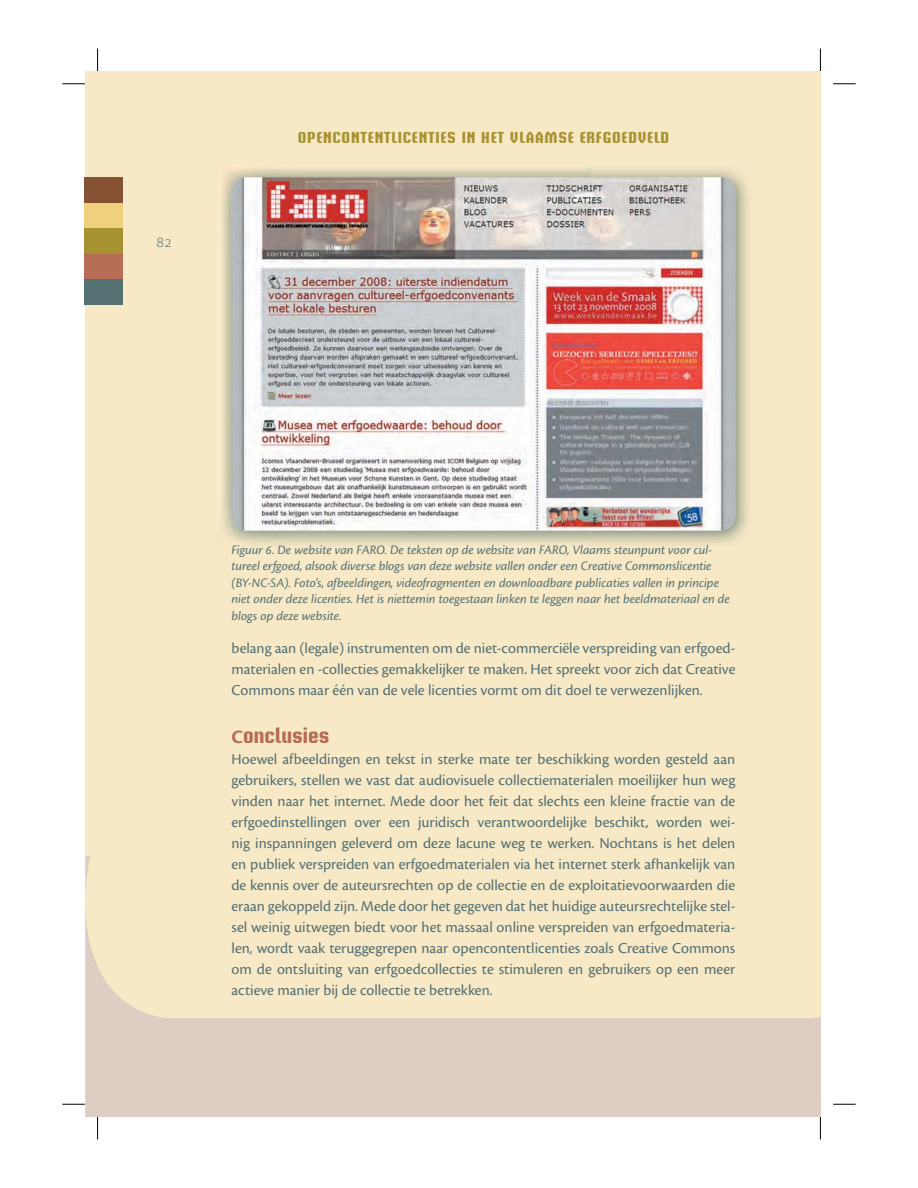
<style>
.page{position:relative;width:918px;height:1188px;background:#fff}
.page>*{position:absolute;margin:0;border:0;box-sizing:border-box;transform-origin:0 0}
.t1{font:700 19.5px "Briem Akademi Std";color:#b56d55}
.t2{font:15.75px/21px "Cronos Pro";color:#546f73;text-align:justify}
.t3{font:15.75px/21px "Cronos Pro";color:#547073;text-align:justify}
.t4{font:700 15.75px "Briem Akademi Std";letter-spacing:.05em;color:#a79232}
.t5{font:300 15.75px "Myriad Pro";color:#546f73}
.t6{font:italic 13.5px/16.5px "Cronos Pro";color:#546f73}
.s1{font-family:"Cronos Pro"}
</style>
<div class="page">
<div style="left:85px;top:71px;width:735px;height:1046px;background:#f7e9c6"></div>
<div style="left:85px;top:177px;width:38px;height:26px;background:#855233"></div>
<div style="left:85px;top:203px;width:38px;height:25px;background:#efd07c"></div>
<div style="left:85px;top:228px;width:38px;height:26px;background:#a79232"></div>
<div style="left:85px;top:254px;width:38px;height:25px;background:#b56d55"></div>
<div style="left:85px;top:279px;width:38px;height:26px;background:#547073"></div>
<svg style="left:85px;top:856px;width:735px;height:261px"></svg>
<img style="left:222px;top:166px;width:526px;height:378px">
<img style="left:232px;top:177px;width:503px;height:354px;border-radius:15px">
<svg style="left:62px;top:84px;width:23px;height:1px"></svg>
<svg style="left:833px;top:84px;width:23px;height:1px"></svg>
<svg style="left:62px;top:1104px;width:23px;height:1px"></svg>
<svg style="left:833px;top:1104px;width:23px;height:1px"></svg>
<svg style="left:97px;top:49px;width:1px;height:22px"></svg>
<svg style="left:97px;top:1117px;width:1px;height:22px"></svg>
<svg style="left:820px;top:49px;width:1px;height:22px"></svg>
<svg style="left:820px;top:1117px;width:1px;height:22px"></svg>
<p class="t5" style="left:156px;top:232px;width:17px">82</p>
<p class="t4" style="left:298px;top:131px;width:373px">OPENCONTENTLICENTIES IN HET VLAAMSE ERFGOEDVELD</p>
<p class="t6" style="left:232px;top:543px;width:500px">Figuur 6. De website van FARO. De teksten op de website van FARO, Vlaams steunpunt voor cul&shy;tureel erfgoed, alsook diverse blogs van deze website vallen onder een Creative Commonslicentie (BY-NC-SA). Foto’s, afbeeldingen, videofragmenten en downloadbare publicaties vallen in principe niet onder deze licenties. Het is niettemin toegestaan linken te leggen naar het beeldmateriaal en de blogs op deze website.</p>
<p class="t3" style="left:232px;top:639px;width:506px">belang aan (legale) instrumenten om de niet-commerciële verspreiding van erfgoed&shy;materialen en -collecties gemakkelijker te maken. Het spreekt voor zich dat Creative Commons maar één van de vele licenties vormt om dit doel te verwezenlijken.</p>
<p class="t1" style="left:232px;top:728px;width:100px"><span class="s1">C</span>onclusies</p>
<p class="t2" style="left:232px;top:750px;width:505px">Hoewel afbeeldingen en tekst in sterke mate ter beschikking worden gesteld aan gebruikers, stellen we vast dat audiovisuele collectiematerialen moeilijker hun weg vinden naar het internet. Mede door het feit dat slechts een kleine fractie van de erfgoedinstellingen over een juridisch verantwoordelijke beschikt, worden wei&shy;nig inspanningen geleverd om deze lacune weg te werken. Nochtans is het delen en publiek verspreiden van erfgoedmaterialen via het internet sterk afhankelijk van de kennis over de auteursrechten op de collectie en de exploitatievoorwaarden die eraan gekoppeld zijn. Mede door het gegeven dat het huidige auteursrechtelijke stel&shy;sel weinig uitwegen biedt voor het massaal online verspreiden van erfgoedmateria&shy;len, wordt vaak teruggegrepen naar opencontentlicenties zoals Creative Commons om de ontsluiting van erfgoedcollecties te stimuleren en gebruikers op een meer actieve manier bij de collectie te betrekken.</p>
</div>
